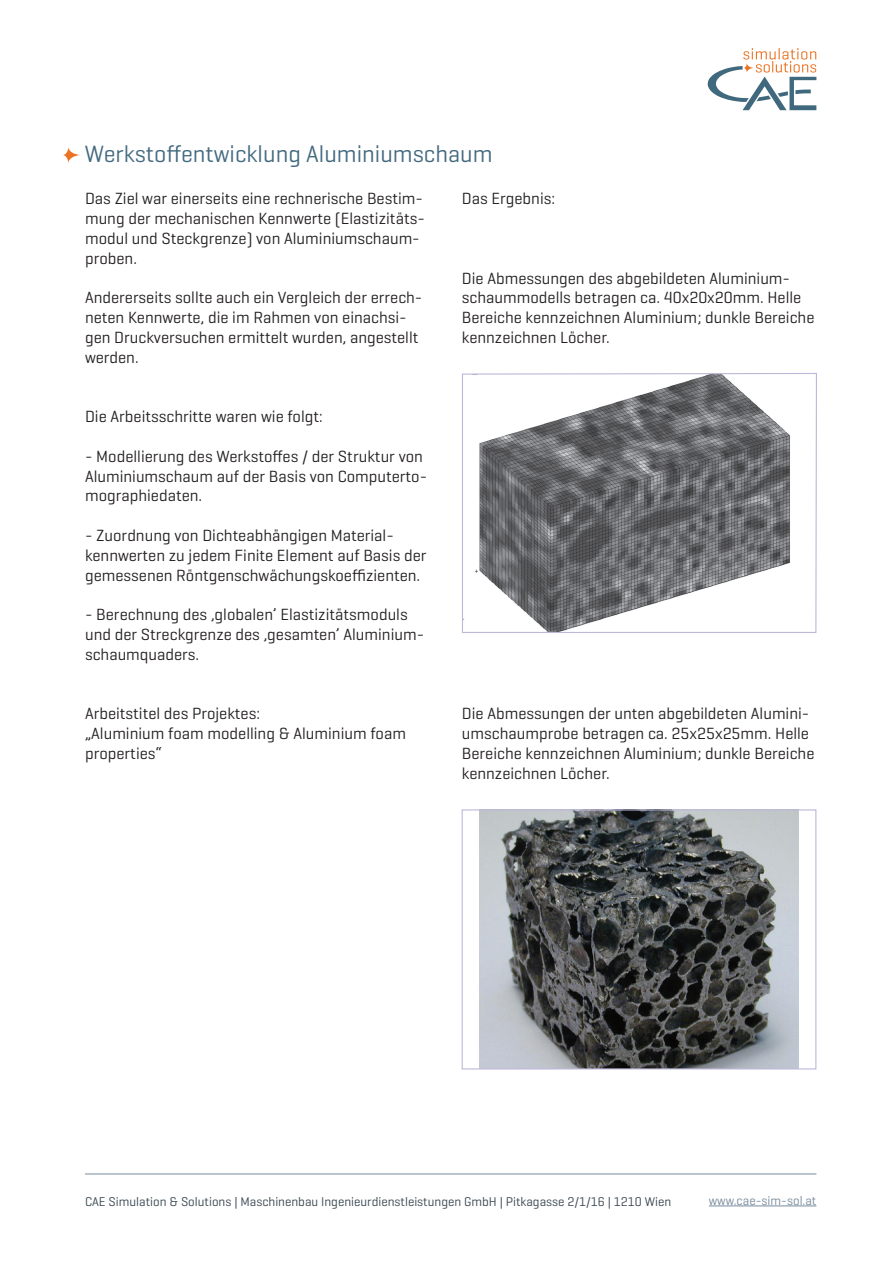
<style>
.page{position:relative;width:893px;height:1263px;background:#fff}
.page>*{position:absolute;margin:0;border:0;box-sizing:border-box;transform-origin:0 0}
.t1{font:24px "Geogrotesque";color:#446a80}
.t2{font:16.5px/19.8px "Geogrotesque";color:#231f20}
.t3{font:12.9px "Geogrotesque";color:#394750}
.t4{font:12.9px "Geogrotesque";color:#778b9d}
</style>
<div class="page">
<svg style="left:707px;top:48px;width:109px;height:62px"></svg>
<hr style="left:709px;top:1205px;width:107px;height:1px;background:#778b9d">
<hr style="left:85px;top:1173px;width:731px;height:1px;background:#778b9d">
<svg style="left:63px;top:147px;width:18px;height:16px"></svg>
<img style="left:480px;top:811px;width:318px;height:256px">
<div style="left:462px;top:809px;width:354px;height:260px;border:1px solid #bdb7da"></div>
<svg style="left:462px;top:373px;width:355px;height:260px"></svg>
<h1 class="t1" style="left:85px;top:139px;width:409px">Werkstoffentwicklung Aluminiumschaum</h1>
<p class="t2" style="left:85px;top:188px;width:341px">Das Ziel war einerseits eine rechnerische Bestim&shy;mung der mechanischen Kennwerte (Elastizitäts&shy;modul und Steckgrenze) von Aluminiumschaum&shy;proben.</p>
<p class="t2" style="left:85px;top:287px;width:339px">Andererseits sollte auch ein Vergleich der errech&shy;neten Kennwerte, die im Rahmen von einachsi&shy;gen Druckversuchen ermittelt wurden, angestellt werden.</p>
<p class="t2" style="left:85px;top:406px;width:239px">Die Arbeitsschritte waren wie folgt:</p>
<p class="t2" style="left:85px;top:446px;width:344px">- Modellierung des Werkstoffes / der Struktur von<br>Aluminiumschaum auf der Basis von Computerto&shy;mographiedaten.</p>
<p class="t2" style="left:85px;top:525px;width:343px">- Zuordnung von Dichteabhängigen Material&shy;kennwerten zu jedem Finite Element auf Basis der gemessenen Röntgenschwächungskoeffizienten.</p>
<p class="t2" style="left:85px;top:604px;width:341px">- Berechnung des ‚globalen’ Elastizitätsmoduls und der Streckgrenze des ‚gesamten’ Aluminium&shy;schaumquaders.</p>
<p class="t2" style="left:85px;top:703px;width:322px">Arbeitstitel des Projektes:<br>„Aluminium foam modelling &amp; Aluminium foam properties“</p>
<p class="t2" style="left:462px;top:188px;width:95px">Das Ergebnis:</p>
<p class="t2" style="left:462px;top:268px;width:354px">Die Abmessungen des abgebildeten Aluminium&shy;schaummodells betragen ca. 40x20x20mm. Helle Bereiche kennzeichnen Aluminium; dunkle Bereiche kennzeichnen Löcher.</p>
<p class="t2" style="left:462px;top:703px;width:354px">Die Abmessungen der unten abgebildeten Alumini&shy;umschaumprobe betragen ca. 25x25x25mm. Helle Bereiche kennzeichnen Aluminium; dunkle Bereiche kennzeichnen Löcher.</p>
<p class="t3" style="left:85px;top:1193px;width:588px">CAE Simulation &amp; Solutions | Maschinenbau Ingenieurdienstleistungen GmbH | Pitkagasse 2/1/16 | 1210 Wien</p>
<p class="t4" style="left:709px;top:1192px;width:109px">www.cae-sim-sol.at</p>
</div>
